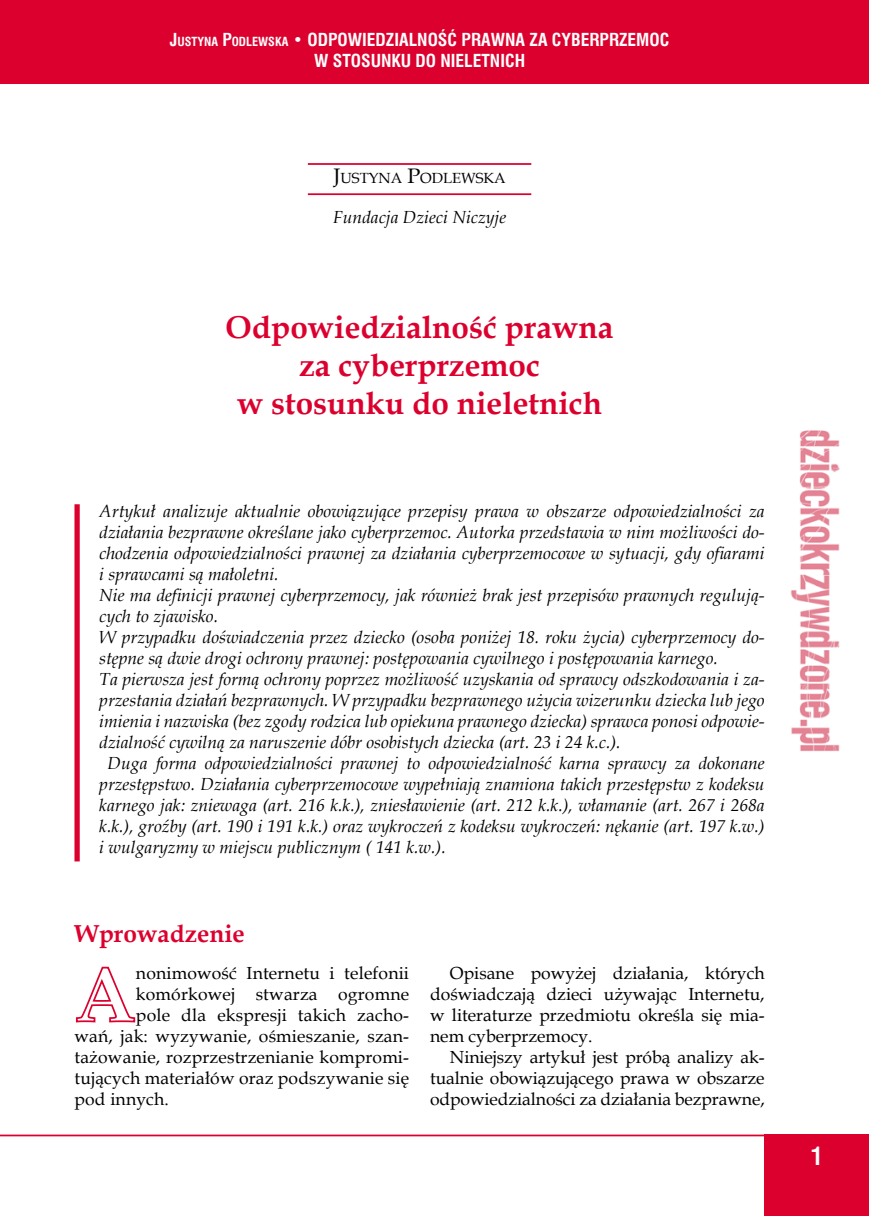
<style>
.page{position:relative;width:869px;height:1216px;background:#fff}
.page>*{position:absolute;margin:0;border:0;box-sizing:border-box;transform-origin:0 0}
.t1{font:700 31.5px/37.8px "Book Antiqua";color:#dc002e;text-align:center}
.t2{font:700 24.5px "Book Antiqua";color:#dc002e}
.t3{font:700 24.5px "Swis 721 Cn EU";color:#fff}
.t4{font:italic 17.5px "Book Antiqua";color:#000}
.t5{font:17.5px/21px "Book Antiqua";letter-spacing:.01em;color:#000;text-align:justify}
.t6{font:700 17.5px/21px "Swis 721 Cn EU";color:#fff;text-align:center}
.t7{font:14.7px "Book Antiqua";color:#000}
.s1{font-size:12.25px}
.s2{font-size:21px}
</style>
<div class="page">
<div style="left:0;top:0;width:868px;height:84px;background:#dc002e"></div>
<div style="left:764px;top:1134px;width:104px;height:81px;background:#dc002e"></div>
<hr style="left:0;top:1134px;width:800px;height:2px;background:#dc002e">
<img style="left:790px;top:430px;width:50px;height:322px">
<svg style="left:76px;top:966px;width:60px;height:57px"></svg>
<hr style="left:308px;top:193px;width:223px;height:2px;background:#dc002e">
<hr style="left:308px;top:163px;width:223px;height:2px;background:#dc002e">
<div style="left:74px;top:504px;width:6px;height:357px;background:#dc002e"></div>
<p class="t6" style="left:170px;top:29px;width:501px">J<span class="s1">USTYNA</span> P<span class="s1">ODLEWSKA</span> • ODPOWIEDZIALNOŚĆ PRAWNA ZA CYBERPRZEMOC<br>W STOSUNKU DO NIELETNICH</p>
<p class="t7" style="left:333px;top:168px;width:173px"><span class="s2">J</span>ustyna <span class="s2">P</span>odlewska</p>
<p class="t4" style="left:333px;top:204px;width:175px">Fundacja Dzieci Niczyje</p>
<h1 class="t1" style="left:225px;top:308px;width:389px">Odpowiedzialność prawna za cyberprzemoc<br>w stosunku do nieletnich</h1>
<p class="t4" style="left:99px;top:498px;width:666px">Artykuł analizuje aktualnie obowiązujące przepisy prawa w obszarze odpowiedzialności za</p>
<p class="t4" style="left:99px;top:519px;width:666px">działania bezprawne określane jako cyberprzemoc. Autorka przedstawia w nim możliwości do-</p>
<p class="t4" style="left:99px;top:540px;width:666px">chodzenia odpowiedzialności prawnej za działania cyberprzemocowe w sytuacji, gdy ofiarami</p>
<p class="t4" style="left:99px;top:561px;width:181px">i sprawcami są małoletni.</p>
<p class="t4" style="left:99px;top:582px;width:666px">Nie ma definicji prawnej cyberprzemocy, jak również brak jest przepisów prawnych regulują-</p>
<p class="t4" style="left:99px;top:603px;width:120px">cych to zjawisko.</p>
<p class="t4" style="left:99px;top:624px;width:666px">W przypadku doświadczenia przez dziecko (osoba poniżej 18. roku życia) cyberprzemocy do-</p>
<p class="t4" style="left:99px;top:645px;width:619px">stępne są dwie drogi ochrony prawnej: postępowania cywilnego i postępowania karnego.</p>
<p class="t4" style="left:99px;top:666px;width:666px">Ta pierwsza jest formą ochrony poprzez możliwość uzyskania od sprawcy odszkodowania i za-</p>
<p class="t4" style="left:99px;top:687px;width:666px">przestania działań bezprawnych. W przypadku bezprawnego użycia wizerunku dziecka lub jego</p>
<p class="t4" style="left:99px;top:708px;width:666px">imienia i nazwiska (bez zgody rodzica lub opiekuna prawnego dziecka) sprawca ponosi odpowie-</p>
<p class="t4" style="left:99px;top:729px;width:522px">dzialność cywilną za naruszenie dóbr osobistych dziecka (art. 23 i 24 k.c.).</p>
<p class="t4" style="left:107px;top:750px;width:658px">Duga forma odpowiedzialności prawnej to odpowiedzialność karna sprawcy za dokonane</p>
<p class="t4" style="left:99px;top:771px;width:666px">przestępstwo. Działania cyberprzemocowe wypełniają znamiona takich przestępstw z kodeksu</p>
<p class="t4" style="left:99px;top:792px;width:666px">karnego jak: zniewaga (art. 216 k.k.), zniesławienie (art. 212 k.k.), włamanie (art. 267 i 268a</p>
<p class="t4" style="left:99px;top:813px;width:666px">k.k.), groźby (art. 190 i 191 k.k.) oraz wykroczeń z kodeksu wykroczeń: nękanie (art. 197 k.w.)</p>
<p class="t4" style="left:99px;top:834px;width:348px">i wulgaryzmy w miejscu publicznym ( 141 k.w.).</p>
<h2 class="t2" style="left:74px;top:917px;width:172px">Wprowadzenie</h2>
<p class="t5" style="left:136px;top:962px;width:274px">nonimowość Internetu i telefonii</p>
<p class="t5" style="left:136px;top:983px;width:274px">komórkowej stwarza ogromne</p>
<p class="t5" style="left:136px;top:1004px;width:274px">pole dla ekspresji takich zacho-</p>
<p class="t5" style="left:74px;top:1025px;width:336px">wań, jak: wyzywanie, ośmieszanie, szan-</p>
<p class="t5" style="left:74px;top:1046px;width:336px">tażowanie, rozprzestrzenianie kompromi-</p>
<p class="t5" style="left:74px;top:1067px;width:336px">tujących materiałów oraz podszywanie się</p>
<p class="t5" style="left:74px;top:1088px;width:96px">pod innych.</p>
<p class="t5" style="left:430px;top:962px;width:336px;text-indent:20px">Opisane powyżej działania, których doświadczają dzieci używając Internetu, w literaturze przedmiotu określa się mia&shy;nem cyberprzemocy.</p>
<p class="t5" style="left:430px;top:1046px;width:336px;text-indent:20px">Niniejszy artykuł jest próbą analizy ak&shy;tualnie obowiązującego prawa w obszarze odpowiedzialności za działania bezprawne,</p>
<h2 class="t3" style="left:810px;top:1141px;width:14px">1</h2>
</div>
